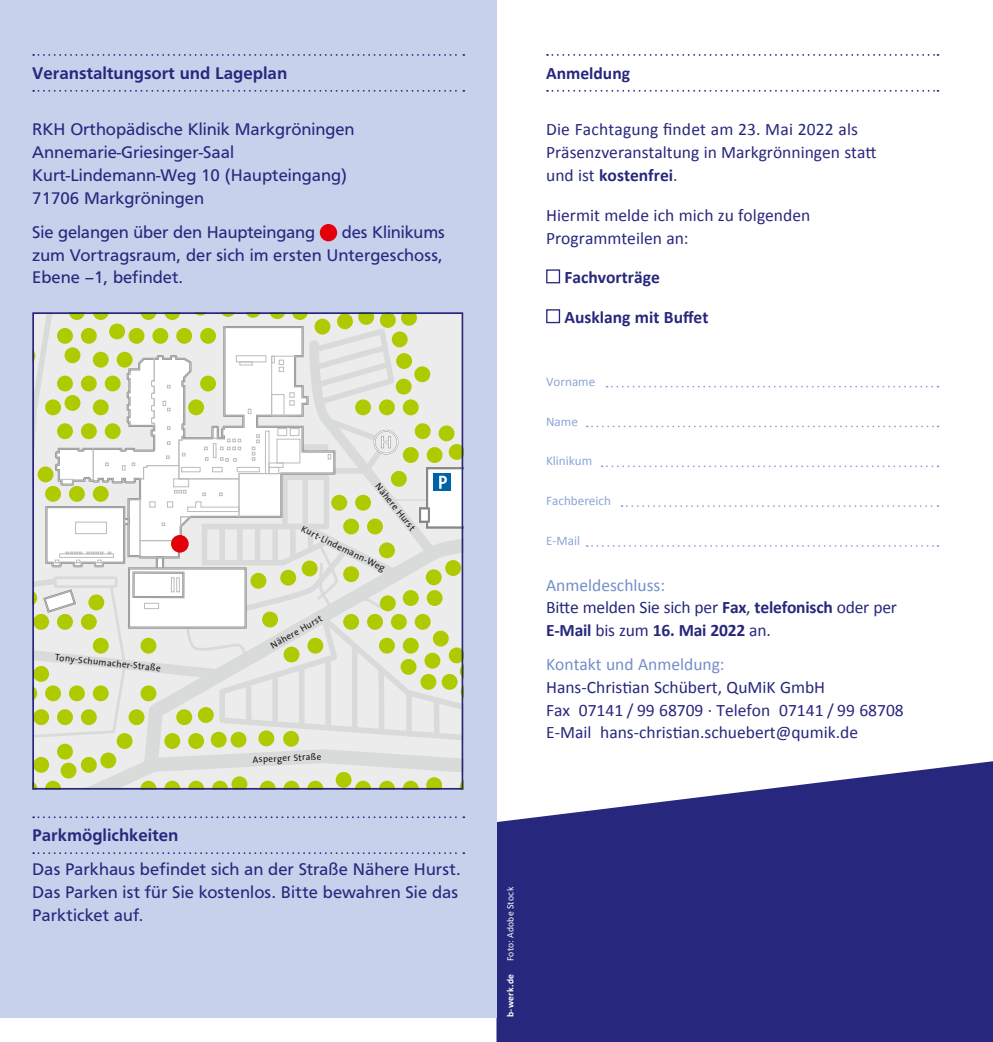
<style>
.page{position:relative;width:993px;height:1042px;background:#fff}
.page>*{position:absolute;margin:0;border:0;box-sizing:border-box;transform-origin:0 0}
.t1{font:17.5px/22.8px "Calibri";color:#27277d}
.t2{font:17.5px/22.8px "Carto Gothic Std";color:#27277d}
.t3{font:700 17.5px "Carto Gothic Std";color:#27277d}
.t4{font:700 17.5px "Calibri";color:#27277d}
.t5{font:17.5px "Calibri";color:#738ec8}
.t6{font:13.12px "Calibri";color:#8ba5d6}
.t7{font:9.62px "Calibri";letter-spacing:.02em;color:#fff}
.t8{font:700 9.62px "Calibri";letter-spacing:.03em;color:#fff}
.t9{font:9.28px "The Sans";color:#181716}
.s1{font-weight:700}
.s2{color:#738ec8}
</style>
<div class="page">
<svg style="left:496px;top:761px;width:496px;height:281px;background:#3f3f8b"></svg>
<div style="left:0;top:0;width:496px;height:1017px;background:#c7d1ec"></div>
<svg style="left:33px;top:54px;width:431px;height:2px"></svg>
<svg style="left:33px;top:90px;width:431px;height:2px"></svg>
<div style="left:320px;top:224px;width:17px;height:17px;background:#e3000b;border-radius:50%"></div>
<svg style="left:33px;top:816px;width:431px;height:2px"></svg>
<svg style="left:33px;top:852px;width:431px;height:2px"></svg>
<svg style="left:35px;top:315px;width:425px;height:471px;background:#e3e6d0"></svg>
<div style="left:32px;top:312px;width:431px;height:477px;border:2px solid #27277d"></div>
<svg style="left:547px;top:54px;width:391px;height:2px"></svg>
<svg style="left:547px;top:90px;width:391px;height:2px"></svg>
<svg style="left:606px;top:386px;width:332px;height:1px"></svg>
<svg style="left:586px;top:425px;width:352px;height:2px"></svg>
<svg style="left:601px;top:465px;width:337px;height:2px"></svg>
<svg style="left:621px;top:505px;width:317px;height:2px"></svg>
<svg style="left:586px;top:545px;width:352px;height:2px"></svg>
<div style="left:546px;top:269px;width:14px;height:14px;border:1px solid #27277d"></div>
<div style="left:546px;top:309px;width:14px;height:14px;border:1px solid #27277d"></div>
<p class="t3" style="left:32px;top:63px;width:256px">Veranstaltungsort und Lageplan</p>
<p class="t2" style="left:32px;top:118px;width:324px">RKH Orthopädische Klinik Markgröningen Annemarie-Griesinger-Saal Kurt-Lindemann-Weg 10 (Haupteingang)<br>71706 Markgröningen</p>
<p class="t2" style="left:32px;top:221px;width:284px">Sie gelangen über den Haupteingang</p>
<p class="t2" style="left:32px;top:221px;width:414px;text-align:justify;text-indent:309px">des Klinikums zum Vortragsraum, der sich im ersten Untergeschoss, Ebene –1, befindet.</p>
<p class="t9" style="left:383px;top:479px;width:59px;rotate:51deg">Nähere Hurst</p>
<p class="t9" style="left:305px;top:521px;width:94px;rotate:26deg">Kurt-Lindemann-Weg</p>
<p class="t9" style="left:56px;top:649px;width:108px;rotate:6deg">Tony-Schumacher-Straße</p>
<p class="t9" style="left:267px;top:639px;width:59px;rotate:-30deg">Nähere Hurst</p>
<p class="t9" style="left:252px;top:751px;width:70px;rotate:-2deg">Asperger Straße</p>
<p class="t3" style="left:32px;top:825px;width:148px">Parkmöglichkeiten</p>
<p class="t2" style="left:32px;top:858px;width:430px">Das Parkhaus befindet sich an der Straße Nähere Hurst.<br>Das Parken ist für Sie kostenlos. Bitte bewahren Sie das<br>Parkticket auf.</p>
<p class="t4" style="left:546px;top:62px;width:85px">Anmeldung</p>
<p class="t1" style="left:546px;top:118px;width:332px">Die Fachtagung findet am 23. Mai 2022 als<br>Präsenzveranstaltung in Markgrönningen statt und ist <span class="s1">kostenfrei</span>.</p>
<p class="t1" style="left:546px;top:204px;width:266px">Hiermit melde ich mich zu folgenden<br>Programmteilen an:</p>
<p class="t4" style="left:564px;top:266px;width:97px">Fachvorträge</p>
<p class="t4" style="left:564px;top:306px;width:145px">Ausklang mit Buffet</p>
<p class="t6" style="left:546px;top:373px;width:51px">Vorname</p>
<p class="t6" style="left:546px;top:413px;width:33px">Name</p>
<p class="t6" style="left:546px;top:453px;width:48px">Klinikum</p>
<p class="t6" style="left:546px;top:492px;width:66px">Fachbereich</p>
<p class="t6" style="left:546px;top:532px;width:35px">E-Mail</p>
<p class="t1" style="left:546px;top:573px;width:352px"><span class="s2">Anmeldeschluss:<br></span>Bitte melden Sie sich per <span class="s1">Fax</span>, <span class="s1">telefonisch</span> oder per<br><span class="s1">E-Mail</span> bis zum <span class="s1">16. Mai 2022</span> an.</p>
<p class="t5" style="left:546px;top:653px;width:180px">Kontakt und Anmeldung:</p>
<p class="t1" style="left:546px;top:676px;width:359px">Hans-Christian Schübert, QuMiK GmbH<br>Fax 07141 / 99 68709 · Telefon 07141 / 99 68708<br>E-Mail hans-christian.schuebert@qumik.de</p>
<p class="t7" style="left:504px;top:961px;width:76px;rotate:-90deg">Foto: Adobe Stock</p>
<p class="t8" style="left:504px;top:1017px;width:45px;rotate:-90deg">b-werk.de</p>
</div>
